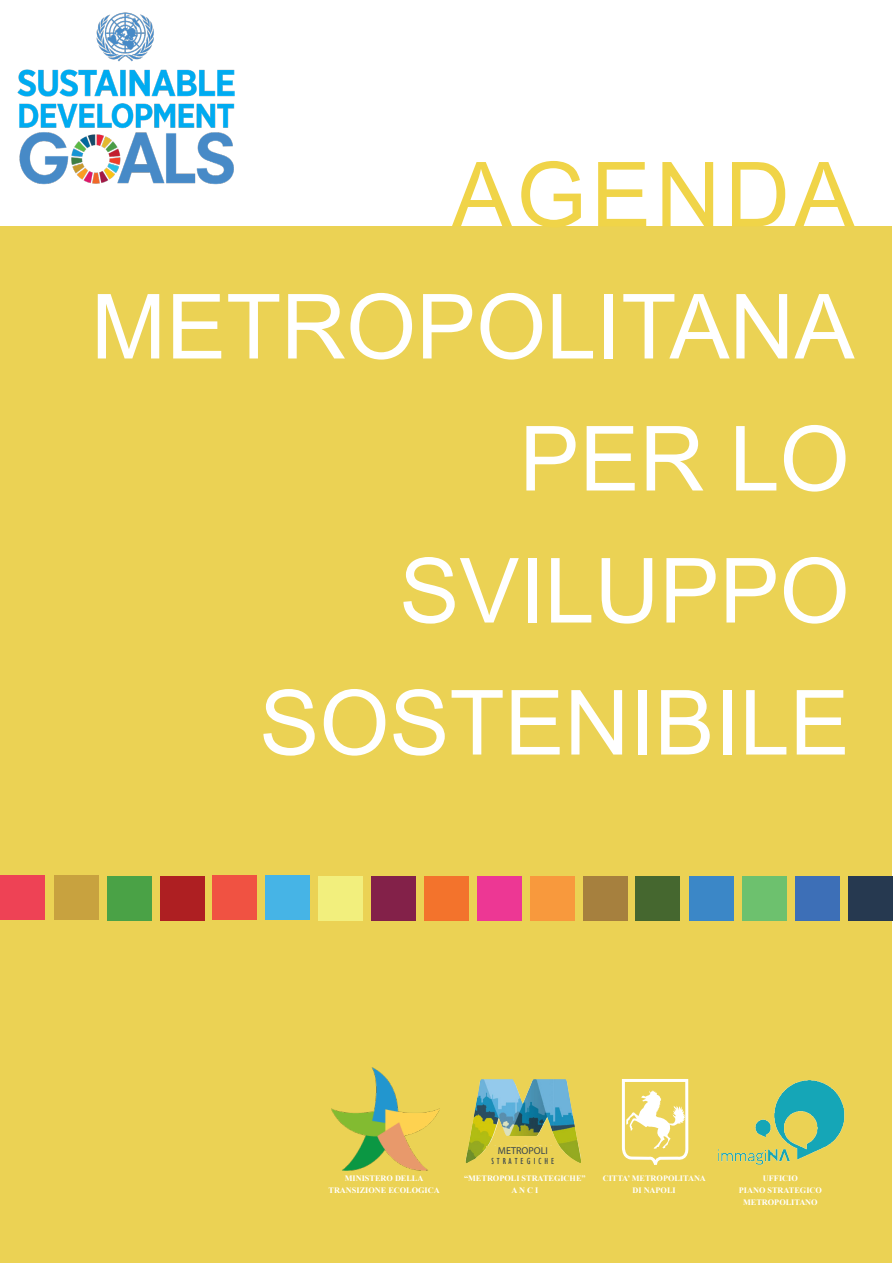
<style>
.page{position:relative;width:893px;height:1263px;background:#fff}
.page>*{position:absolute;margin:0;border:0;box-sizing:border-box;transform-origin:0 0}
.t1{font:90px/132px "Arial";color:#fff;text-align:right}
.t2{font:90px "Arial";letter-spacing:.05em;color:#f0d448}
.t3{font:10.05px "Myriad Pro";color:#394650}
.t4{font:condensed 9px "Gill Sans";color:#394650}
.t5{font:700 8.25px "Times New Roman";color:#fff}
</style>
<div class="page">
<div style="left:1px;top:226px;width:891px;height:1037px;background:#ebd254"></div>
<img style="left:718px;top:1081px;width:127px;height:84px">
<img style="left:465px;top:1079px;width:116px;height:84px">
<svg style="left:621px;top:1079px;width:68px;height:85px"></svg>
<div style="left:487px;top:1146px;width:72px;height:25px;background:#ebd254"></div>
<div style="left:1px;top:875px;width:44px;height:45px;background:#ee4255"></div>
<div style="left:54px;top:875px;width:45px;height:45px;background:#c8a23f"></div>
<div style="left:107px;top:876px;width:45px;height:45px;background:#4aa246"></div>
<div style="left:160px;top:876px;width:44px;height:45px;background:#ae1f22"></div>
<div style="left:213px;top:875px;width:44px;height:45px;background:#f05242"></div>
<div style="left:265px;top:875px;width:45px;height:45px;background:#46b4e6"></div>
<div style="left:318px;top:876px;width:45px;height:45px;background:#f2ef7d"></div>
<div style="left:372px;top:876px;width:44px;height:45px;background:#832149"></div>
<div style="left:425px;top:876px;width:44px;height:45px;background:#f3732c"></div>
<div style="left:477px;top:876px;width:45px;height:45px;background:#ed3794"></div>
<div style="left:530px;top:876px;width:44px;height:45px;background:#f8993d"></div>
<div style="left:583px;top:876px;width:44px;height:45px;background:#a6803e"></div>
<div style="left:636px;top:876px;width:44px;height:45px;background:#45672f"></div>
<div style="left:689px;top:876px;width:45px;height:45px;background:#3b87c7"></div>
<div style="left:742px;top:876px;width:45px;height:45px;background:#6dc16e"></div>
<div style="left:795px;top:876px;width:44px;height:45px;background:#3d6fb7"></div>
<div style="left:848px;top:876px;width:44px;height:45px;background:#263950"></div>
<img style="left:332px;top:1068px;width:107px;height:103px">
<img style="left:17px;top:12px;width:218px;height:173px">
<p class="t2" style="left:452px;top:133px;width:404px">AGENDA</p>
<p class="t1" style="left:91px;top:260px;width:765px">METROPOLITANA<br>PER LO</p>
<p class="t1" style="left:399px;top:524px;width:452px">SVILUPPO</p>
<p class="t1" style="left:259px;top:656px;width:592px">SOSTENIBILE</p>
<p class="t5" style="left:345px;top:1172px;width:80px">MINISTERO DELLA</p>
<p class="t5" style="left:329px;top:1184px;width:113px">TRANSIZIONE ECOLOGICA</p>
<p class="t3" style="left:498px;top:1144px;width:51px">METROPOLI</p>
<p class="t4" style="left:491px;top:1156px;width:65px">S T R A T E G I C H E</p>
<p class="t5" style="left:464px;top:1172px;width:123px">“METROPOLI STRATEGICHE”</p>
<p class="t5" style="left:511px;top:1184px;width:28px">A N C I</p>
<p class="t5" style="left:603px;top:1172px;width:105px">CITTA’ METROPOLITANA</p>
<p class="t5" style="left:632px;top:1184px;width:45px">DI NAPOLI</p>
<p class="t5" style="left:763px;top:1172px;width:36px">UFFICIO</p>
<p class="t5" style="left:739px;top:1184px;width:85px">PIANO STRATEGICO</p>
<p class="t5" style="left:743px;top:1196px;width:76px">METROPOLITANO</p>
</div>
